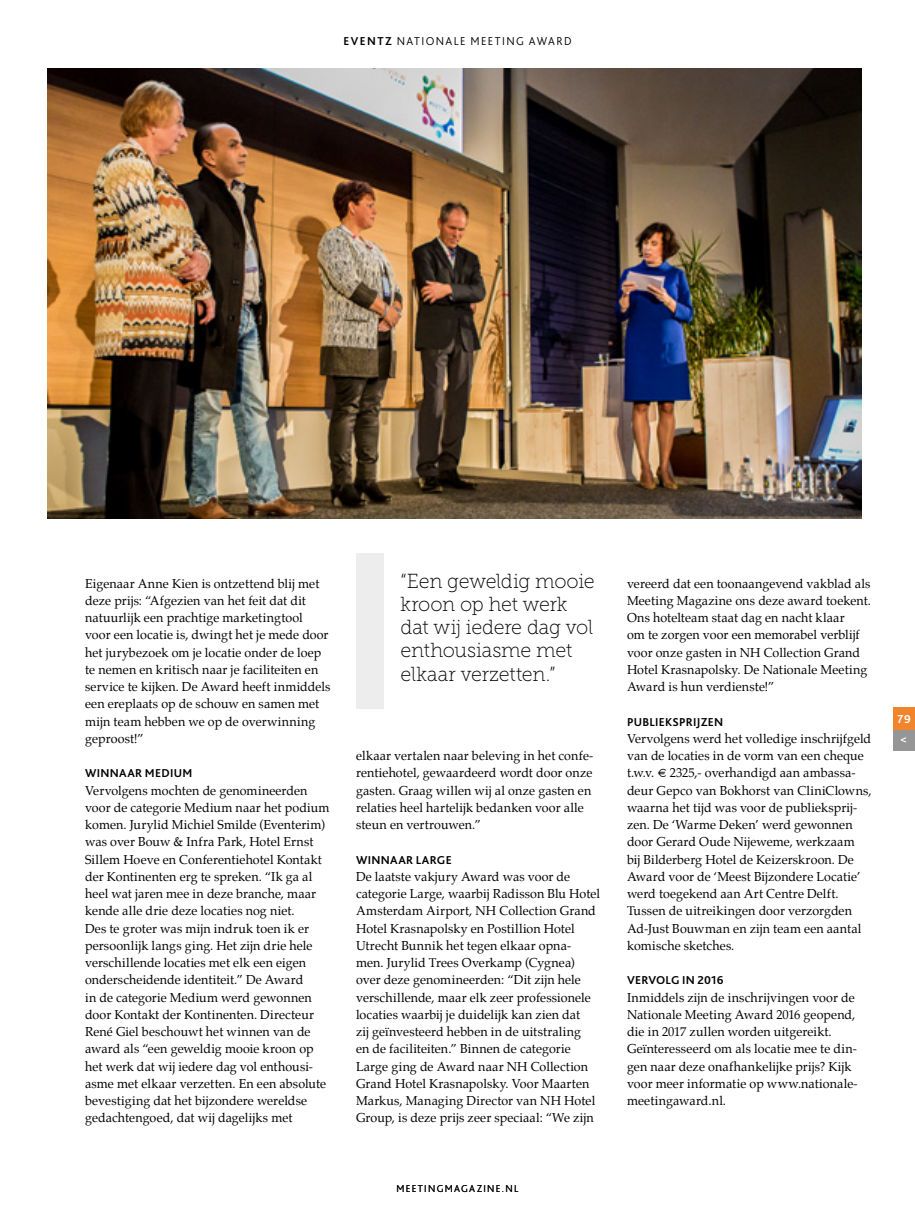
<style>
.page{position:relative;width:915px;height:1212px;background:#fff}
.page>*{position:absolute;margin:0;border:0;box-sizing:border-box;transform-origin:0 0}
.t1{font:20.25px/23.2px "Museo Slab 100";letter-spacing:-.01em;color:#000}
.t2{font:12.75px/17.2px "Palatino";letter-spacing:.005em;color:#000}
.t3{font:700 12px "Bliss 2";letter-spacing:.025em;color:#000}
.t4{font:300 12px "Bliss 2";letter-spacing:.12em;color:#000}
.t5{font:700 12px/20.7px "Bliss 2";color:#fff}
.t6{font:300 10.5px "Bliss 2";letter-spacing:.125em;color:#000}
.s1{font-weight:700}
</style>
<div class="page">
<img style="left:47px;top:69px;width:814px;height:449px">
<div style="left:356px;top:553px;width:27px;height:156px;background:#ededed"></div>
<div style="left:892px;top:728px;width:22px;height:22px;background:#979696"></div>
<div style="left:892px;top:707px;width:22px;height:22px;background:#f1852d"></div>
<p class="t4" style="left:343px;top:33px;width:229px"><span class="s1">EVENTZ</span> NATIONALE MEETING AWARD</p>
<p class="t2" style="left:85px;top:574px;width:247px">Eigenaar Anne Kien is ontzettend blij met deze prijs: “Afgezien van het feit dat dit natuurlijk een prachtige marketingtool voor een locatie is, dwingt het je mede door het jurybezoek om je locatie onder de loep te nemen en kritisch naar je faciliteiten en service te kijken. De Award heeft inmiddels een ereplaats op de schouw en samen met mijn team hebben we op de overwinning geproost!”</p>
<p class="t3" style="left:85px;top:766px;width:109px">WINNAAR MEDIUM</p>
<p class="t2" style="left:85px;top:781px;width:246px">Vervolgens mochten de genomineerden voor de categorie Medium naar het podium komen. Jurylid Michiel Smilde (Eventerim) was over Bouw &amp; Infra Park, Hotel Ernst Sillem Hoeve en Conferentiehotel Kontakt der Kontinenten erg te spreken. “Ik ga al heel wat jaren mee in deze branche, maar kende alle drie deze locaties nog niet.<br>Des te groter was mijn indruk toen ik er persoonlijk langs ging. Het zijn drie hele verschillende locaties met elk een eigen onderscheidende identiteit.” De Award<br>in de categorie Medium werd gewonnen door Kontakt der Kontinenten. Directeur René Giel beschouwt het winnen van de award als “een geweldig mooie kroon op het werk dat wij iedere dag vol enthousi&shy;asme met elkaar verzetten. En een absolute bevestiging dat het bijzondere wereldse gedachtengoed, dat wij dagelijks met</p>
<h1 class="t1" style="left:400px;top:569px;width:195px">“Een geweldig mooie kroon op het werk dat wij iedere dag vol enthousiasme met elkaar verzetten.”</h1>
<p class="t2" style="left:356px;top:747px;width:239px">elkaar vertalen naar beleving in het confe&shy;rentiehotel, gewaardeerd wordt door onze gasten. Graag willen wij al onze gasten en relaties heel hartelijk bedanken voor alle steun en vertrouwen.”</p>
<p class="t3" style="left:356px;top:852px;width:97px">WINNAAR LARGE</p>
<p class="t2" style="left:356px;top:868px;width:245px">De laatste vakjury Award was voor de categorie Large, waarbij Radisson Blu Hotel Amsterdam Airport, NH Collection Grand Hotel Krasnapolsky en Postillion Hotel Utrecht Bunnik het tegen elkaar opna&shy;men. Jurylid Trees Overkamp (Cygnea) over deze genomineerden: “Dit zijn hele verschillende, maar elk zeer professionele locaties waarbij je duidelijk kan zien dat<br>zij geïnvesteerd hebben in de uitstraling<br>en de faciliteiten.” Binnen de categorie Large ging de Award naar NH Collection Grand Hotel Krasnapolsky. Voor Maarten Markus, Managing Director van NH Hotel Group, is deze prijs zeer speciaal: “We zijn</p>
<p class="t6" style="left:396px;top:1182px;width:123px">MEETINGMAGAZINE.NL</p>
<p class="t2" style="left:626px;top:574px;width:245px">vereerd dat een toonaangevend vakblad als Meeting Magazine ons deze award toekent.<br>Ons hotelteam staat dag en nacht klaar<br>om te zorgen voor een memorabel verblijf voor onze gasten in NH Collection Grand Hotel Krasnapolsky. De Nationale Meeting Award is hun verdienste!”</p>
<p class="t3" style="left:626px;top:714px;width:98px">PUBLIEKSPRIJZEN</p>
<p class="t2" style="left:626px;top:730px;width:246px">Vervolgens werd het volledige inschrijfgeld van de locaties in de vorm van een cheque t.w.v. € 2325,- overhandigd aan ambassa&shy;deur Gepco van Bokhorst van CliniClowns, waarna het tijd was voor de publieksprij&shy;zen. De ‘Warme Deken’ werd gewonnen door Gerard Oude Nijeweme, werkzaam<br>bij Bilderberg Hotel de Keizerskroon. De Award voor de ‘Meest Bijzondere Locatie’ werd toegekend aan Art Centre Delft.<br>Tussen de uitreikingen door verzorgden Ad-Just Bouwman en zijn team een aantal komische sketches.</p>
<p class="t3" style="left:626px;top:973px;width:98px">VERVOLG IN 2016</p>
<p class="t2" style="left:626px;top:988px;width:232px">Inmiddels zijn de inschrijvingen voor de Nationale Meeting Award 2016 geopend, die in 2017 zullen worden uitgereikt.<br>Geïnteresseerd om als locatie mee te din&shy;gen naar deze onafhankelijke prijs? Kijk voor meer informatie op www.nationale&shy;meetingaward.nl.</p>
<p class="t5" style="left:897px;top:708px;width:15px">79 &lt;</p>
</div>
